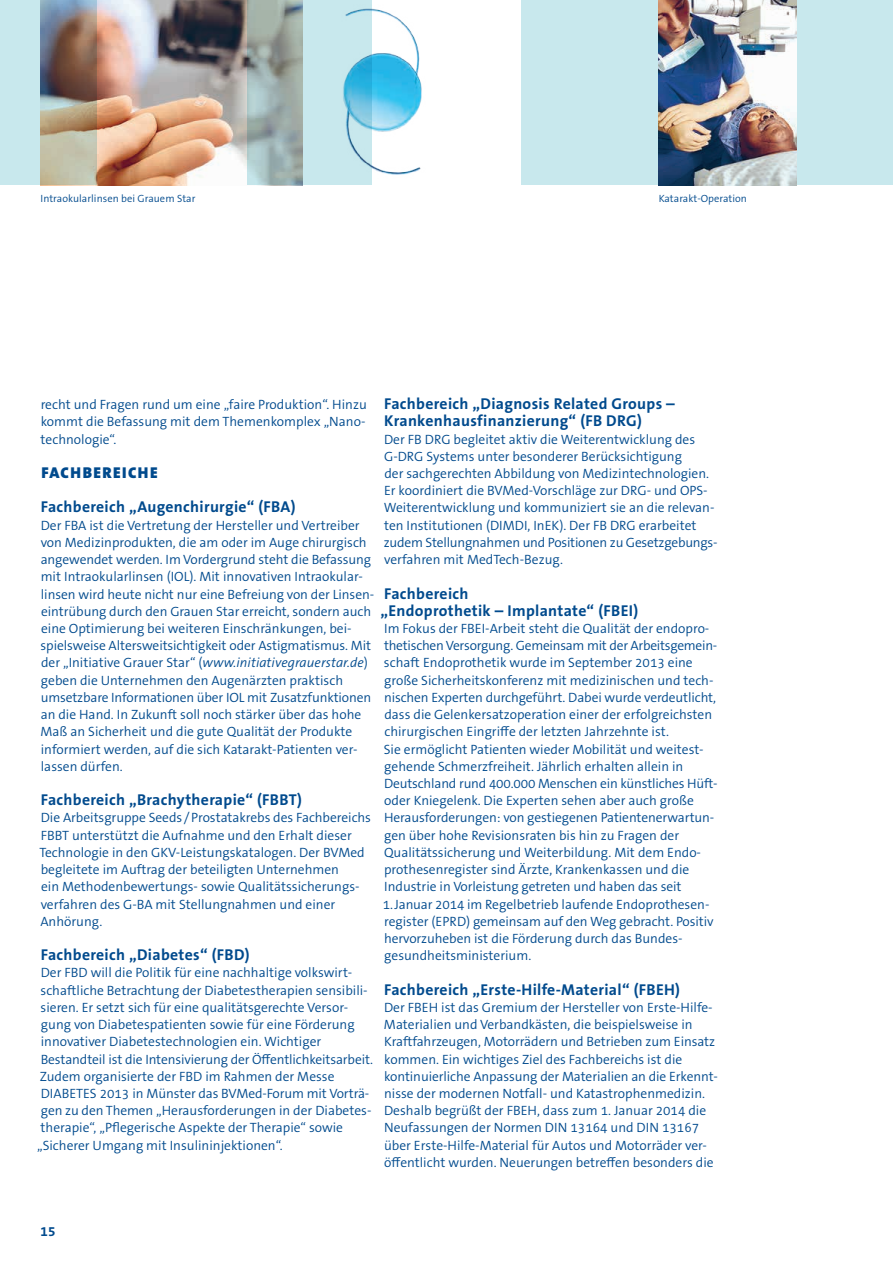
<style>
.page{position:relative;width:893px;height:1263px;background:#fff}
.page>*{position:absolute;margin:0;border:0;box-sizing:border-box;transform-origin:0 0}
.COPY_9P_SUBLINE1{font:700 15.75px/17.2px "The Sans OT7";letter-spacing:.02em;color:#004a8d}
.COPY_9P_SUBLINE1_BLA{font:900 15.75px "The Sans OT9";letter-spacing:.09em;color:#004a8d}
.COPY_9P{font:300 13.5px/17.2px "The Sans OT4";color:#004a8d}
.t1{font:700 13.5px "The Sans OT7";color:#004a8d}
.BVM2_BU{font:300 10.5px "The Sans OT4";letter-spacing:.005em;color:#004a8d}
.s1{font-style:italic}
</style>
<div class="page">
<img style="left:371px;top:0;width:51px;height:181px">
<img style="left:97px;top:0;width:150px;height:185px">
<svg style="left:247px;top:0;width:124px;height:185px;background:#abc9cc"></svg>
<div style="left:521px;top:0;width:138px;height:185px;background:#c8e8ed"></div>
<div style="left:796px;top:0;width:97px;height:185px;background:#c8e8ed"></div>
<img style="left:659px;top:0;width:137px;height:185px">
<svg style="left:0;top:0;width:97px;height:185px;background:#aab1ac"></svg>
<p class="BVM2_BU" style="left:41px;top:192px;width:156px">Intraokularlinsen bei Grauem Star</p>
<p class="BVM2_BU" style="left:659px;top:192px;width:90px">Katarakt-Operation</p>
<p class="COPY_9P_SUBLINE1" style="left:384px;top:395px;width:292px">Fachbereich „Diagnosis Related Groups –<br>Krankenhausfinanzierung“ (FB DRG)</p>
<p class="COPY_9P" style="left:384px;top:430px;width:335px">Der FB DRG begleitet aktiv die Weiterentwicklung des G-DRG Systems unter besonderer Berücksichtigung<br>der sachgerechten Abbildung von Medizintechnologien.<br>Er koordiniert die BVMed-Vorschläge zur DRG- und OPS-Weiterentwicklung und kommuniziert sie an die relevan&shy;ten Institutionen (DIMDI, InEK). Der FB DRG erarbeitet zudem Stellungnahmen und Positionen zu Gesetzgebungs&shy;verfahren mit MedTech-Bezug.</p>
<p class="COPY_9P_SUBLINE1" style="left:380px;top:585px;width:259px">Fachbereich<br>„Endoprothetik – Implantate“ (FBEI)</p>
<p class="COPY_9P" style="left:383px;top:620px;width:336px">Im Fokus der FBEI-Arbeit steht die Qualität der endopro&shy;thetischen Versorgung. Gemeinsam mit der Arbeitsgemein&shy;schaft Endoprothetik wurde im September 2013 eine große Sicherheitskonferenz mit medizinischen und tech&shy;nischen Experten durchgeführt. Dabei wurde verdeutlicht, dass die Gelenkersatzoperation einer der erfolgreichsten chirurgischen Eingriffe der letzten Jahrzehnte ist.<br>Sie ermöglicht Patienten wieder Mobilität und weitest&shy;gehende Schmerzfreiheit. Jährlich erhalten allein in Deutschland rund 400.000 Menschen ein künstliches Hüft&shy;oder Kniegelenk. Die Experten sehen aber auch große Herausforderungen: von gestiegenen Patientenerwartun&shy;gen über hohe Revisionsraten bis hin zu Fragen der Qualitätssicherung und Weiterbildung. Mit dem Endo&shy;prothesenregister sind Ärzte, Krankenkassen und die Industrie in Vorleistung getreten und haben das seit 1.Januar 2014 im Regelbetrieb laufende Endoprothesen&shy;register (EPRD) gemeinsam auf den Weg gebracht. Positiv hervorzuheben ist die Förderung durch das Bundes&shy;gesundheitsministerium.</p>
<p class="COPY_9P_SUBLINE1" style="left:384px;top:981px;width:297px">Fachbereich „Erste-Hilfe-Material“ (FBEH)</p>
<p class="COPY_9P" style="left:384px;top:999px;width:335px">Der FBEH ist das Gremium der Hersteller von Erste-Hilfe-Materialien und Verbandkästen, die beispielsweise in Kraftfahrzeugen, Motorrädern und Betrieben zum Einsatz kommen. Ein wichtiges Ziel des Fachbereichs ist die kontinuierliche Anpassung der Materialien an die Erkennt&shy;nisse der modernen Notfall- und Katastrophenmedizin.<br>Deshalb begrüßt der FBEH, dass zum 1. Januar 2014 die Neufassungen der Normen DIN 13164 und DIN 13167 über Erste-Hilfe-Material für Autos und Motorräder ver&shy;öffentlicht wurden. Neuerungen betreffen besonders die</p>
<p class="COPY_9P" style="left:41px;top:396px;width:328px;text-align:justify">recht und Fragen rund um eine „faire Produktion“. Hinzu kommt die Befassung mit dem Themenkomplex „Nano&shy;technologie“.</p>
<p class="COPY_9P_SUBLINE1_BLA" style="left:41px;top:462px;width:118px">FACHBEREICHE</p>
<p class="COPY_9P_SUBLINE1" style="left:41px;top:499px;width:256px">Fachbereich „Augenchirurgie“ (FBA)</p>
<p class="COPY_9P" style="left:41px;top:517px;width:335px">Der FBA ist die Vertretung der Hersteller und Vertreiber von Medizinprodukten, die am oder im Auge chirurgisch angewendet werden. Im Vordergrund steht die Befassung mit Intraokularlinsen (IOL). Mit innovativen Intraokular&shy;linsen wird heute nicht nur eine Befreiung von der Linsen&shy;eintrübung durch den Grauen Star erreicht, sondern auch eine Optimierung bei weiteren Einschränkungen, bei&shy;spielsweise Altersweitsichtigkeit oder Astigmatismus. Mit der „Initiative Grauer Star“ (<span class="s1">www.initiativegrauerstar.de</span>) geben die Unternehmen den Augenärzten praktisch umsetzbare Informationen über IOL mit Zusatzfunktionen an die Hand. In Zukunft soll noch stärker über das hohe Maß an Sicherheit und die gute Qualität der Produkte informiert werden, auf die sich Katarakt-Patienten ver&shy;lassen dürfen.</p>
<p class="COPY_9P_SUBLINE1" style="left:41px;top:791px;width:263px">Fachbereich „Brachytherapie“ (FBBT)</p>
<p class="COPY_9P" style="left:39px;top:809px;width:333px">Die Arbeitsgruppe Seeds /Prostatakrebs des Fachbereichs FBBT unterstützt die Aufnahme und den Erhalt dieser Technologie in den GKV-Leistungskatalogen. Der BVMed begleitete im Auftrag der beteiligten Unternehmen<br>ein Methodenbewertungs- sowie Qualitätssicherungs&shy;verfahren des G-BA mit Stellungnahmen und einer Anhörung.</p>
<p class="COPY_9P_SUBLINE1" style="left:41px;top:946px;width:210px">Fachbereich „Diabetes“ (FBD)</p>
<p class="COPY_9P" style="left:37px;top:964px;width:338px">Der FBD will die Politik für eine nachhaltige volkswirt&shy;schaftliche Betrachtung der Diabetestherapien sensibili&shy;sieren. Er setzt sich für eine qualitätsgerechte Versor&shy;gung von Diabetespatienten sowie für eine Förderung innovativer Diabetestechnologien ein. Wichtiger Bestandteil ist die Intensivierung der Öffentlichkeitsarbeit.<br>Zudem organisierte der FBD im Rahmen der Messe DIABETES 2013 in Münster das BVMed-Forum mit Vorträ&shy;gen zu den Themen „Herausforderungen in der Diabetes&shy;therapie“, „Pflegerische Aspekte der Therapie“ sowie „Sicherer Umgang mit Insulininjektionen“.</p>
<p class="t1" style="left:41px;top:1222px;width:16px">15</p>
</div>
